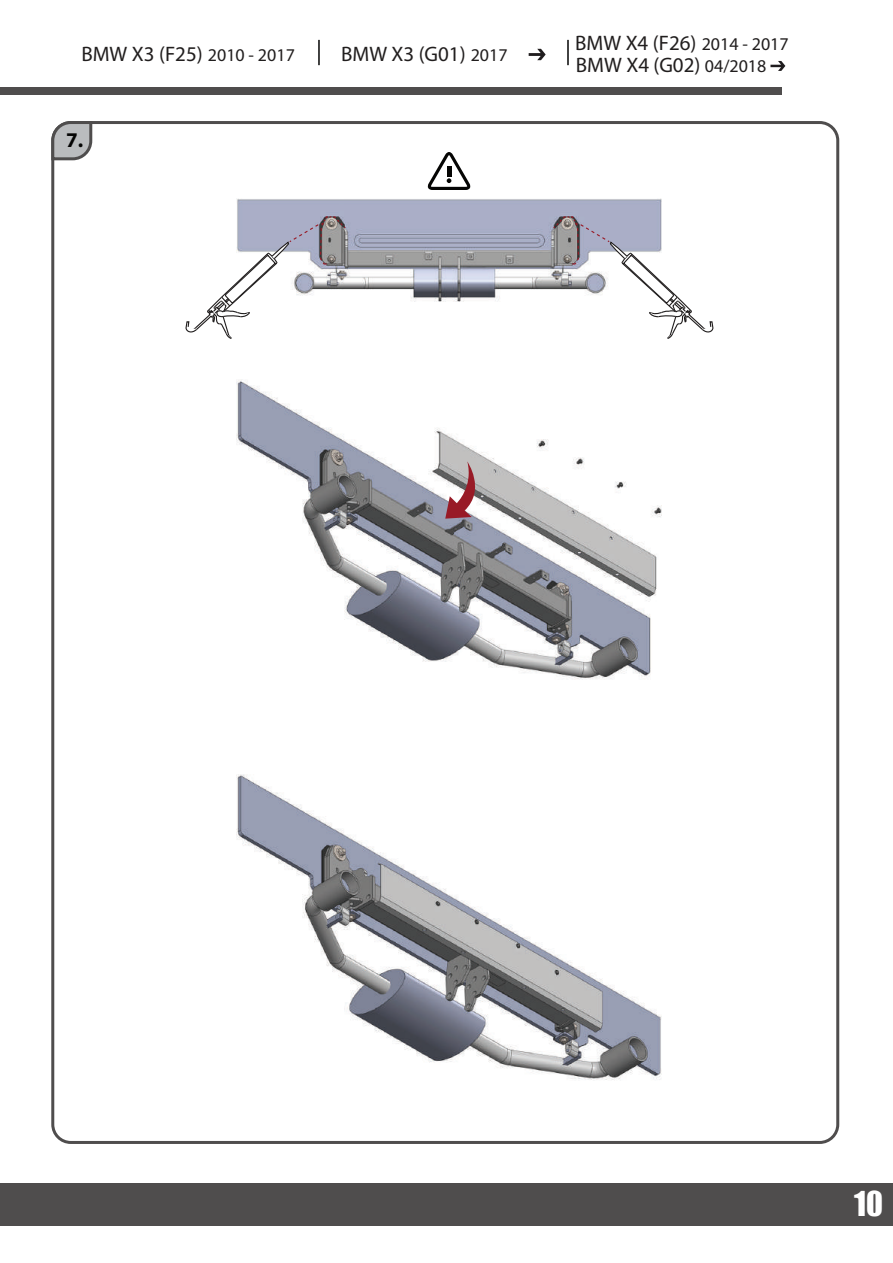
<style>
.page{position:relative;width:893px;height:1263px;background:#fff}
.page>*{position:absolute;margin:0;border:0;box-sizing:border-box;transform-origin:0 0}
.t1{font:31.5px "Impact";color:#fff}
.t2{font:21px/21.9px "Myriad Pro";color:#211e1e}
.t3{font:700 21px "Myriad Pro";color:#050504}
.s1{font-size:18px}
</style>
<div class="page">
<div style="left:0;top:1183px;width:893px;height:43px;background:#4f4d4d"></div>
<div style="left:0;top:87px;width:782px;height:7px;background:#4f4d4d"></div>
<svg style="left:51px;top:121px;width:43px;height:41px;background:#acacad"></svg>
<img style="left:236px;top:380px;width:426px;height:300px">
<img style="left:236px;top:774px;width:426px;height:306px">
<img style="left:236px;top:199px;width:426px;height:103px">
<svg style="left:428px;top:152px;width:42px;height:38px"></svg>
<hr style="left:447px;top:166px;width:4px;height:11px;background:#050504">
<svg style="left:445px;top:461px;width:41px;height:58px"></svg>
<svg style="left:552px;top:216px;width:162px;height:123px"></svg>
<svg style="left:185px;top:216px;width:162px;height:123px"></svg>
<svg style="left:529px;top:49px;width:17px;height:11px"></svg>
<hr style="left:318px;top:40px;width:2px;height:25px;background:#050504">
<hr style="left:567px;top:40px;width:2px;height:25px;background:#050504">
<svg style="left:770px;top:61px;width:15px;height:10px"></svg>
<p class="t2" style="left:81px;top:42px;width:215px">BMW X3 (F25) <span class="s1">2010 - 2017</span></p>
<p class="t2" style="left:341px;top:42px;width:168px">BMW X3 (G01) <span class="s1">2017</span></p>
<p class="t2" style="left:575px;top:32px;width:215px">BMW X4 (F26) <span class="s1">2014 - 2017<br></span>BMW X4 (G02) <span class="s1">04/2018</span></p>
<p class="t3" style="left:66px;top:126px;width:19px">7.</p>
<h1 class="t1" style="left:854px;top:1179px;width:30px">10</h1>
</div>
